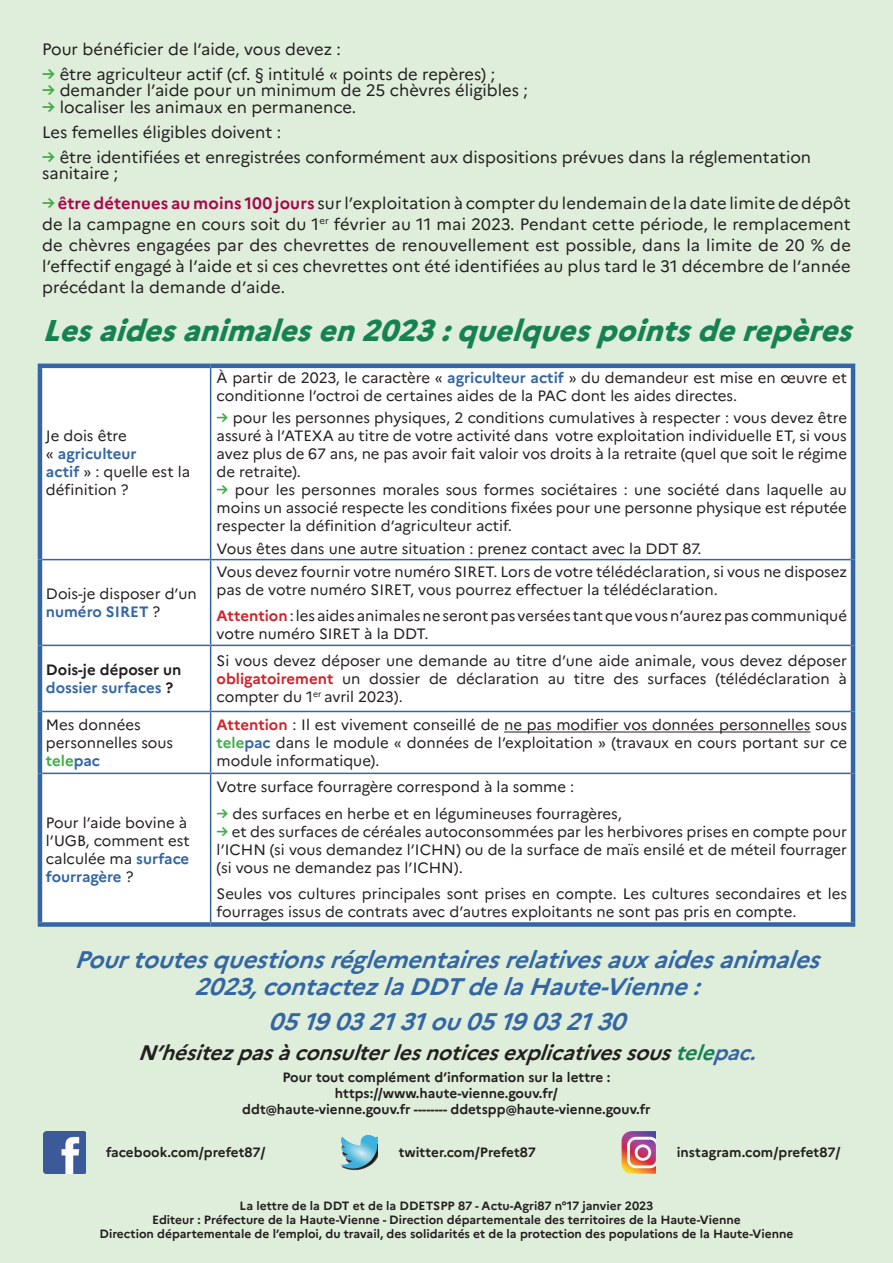
<style>
.page{position:relative;width:893px;height:1263px;background:#dfeddb}
.page>*{position:absolute;margin:0;border:0;box-sizing:border-box;transform-origin:0 0}
.contenu{font:italic 800 30px "Marianne";color:#168253}
.contenu_titre{font:italic 700 24px/27px "Marianne";color:#3366a4;text-align:center}
.contenu_titre-2{font:italic 700 21px "Marianne";color:#231f20}
.contenu-2{font:16.5px/21px "Marianne";color:#231f20}
.intérieur_tableau{font:15px/18px "Marianne";color:#231f20}
.intérieur_tableau-2{font:700 15px/18px "Marianne";color:#231f20}
.t1{font:700 13.5px "Marianne";color:#231f20}
.t2{font:700 12px "Marianne";color:#231f20}
.s1{font-weight:700;color:#40ae49}
.s2{font-weight:700;color:#a7074b}
.s3{font-weight:700;color:#3366a4}
.s4{font-weight:700;color:#d1232a}
.s5{color:#3366a4}
.s6{color:#168253}
.s7{color:#3465a4}
</style>
<div class="page">
<img style="left:44px;top:1131px;width:41px;height:43px">
<img style="left:621px;top:1131px;width:35px;height:42px">
<img style="left:340px;top:1135px;width:38px;height:36px">
<div style="left:42px;top:368px;width:809px;height:554px;background:#fff"></div>
<div style="left:211px;top:366px;width:642px;height:194px;background:#fff"></div>
<hr style="left:851px;top:368px;width:4px;height:192px;background:#3465a4">
<hr style="left:38px;top:364px;width:173px;height:4px;background:#3465a4">
<hr style="left:38px;top:368px;width:4px;height:192px;background:#3465a4">
<hr style="left:42px;top:559px;width:169px;height:1px;background:#3465a4">
<hr style="left:211px;top:559px;width:640px;height:1px;background:#3465a4">
<hr style="left:210px;top:560px;width:1px;height:85px;background:#3465a4">
<hr style="left:42px;top:645px;width:169px;height:1px;background:#3465a4">
<hr style="left:211px;top:645px;width:640px;height:1px;background:#3465a4">
<hr style="left:210px;top:646px;width:1px;height:65px;background:#3465a4">
<hr style="left:42px;top:711px;width:169px;height:1px;background:#3465a4">
<hr style="left:211px;top:711px;width:640px;height:1px;background:#3465a4">
<hr style="left:210px;top:712px;width:1px;height:61px;background:#3465a4">
<hr style="left:42px;top:773px;width:169px;height:1px;background:#3465a4">
<hr style="left:211px;top:773px;width:640px;height:1px;background:#3465a4">
<hr style="left:210px;top:774px;width:1px;height:148px;background:#3465a4">
<hr style="left:38px;top:560px;width:4px;height:85px;background:#3465a4">
<hr style="left:851px;top:560px;width:4px;height:85px;background:#3465a4">
<hr style="left:38px;top:645px;width:4px;height:66px;background:#3465a4">
<hr style="left:851px;top:645px;width:4px;height:66px;background:#3465a4">
<hr style="left:38px;top:711px;width:4px;height:62px;background:#3465a4">
<hr style="left:851px;top:711px;width:4px;height:62px;background:#3465a4">
<hr style="left:38px;top:773px;width:4px;height:149px;background:#3465a4">
<hr style="left:851px;top:773px;width:4px;height:149px;background:#3465a4">
<div style="left:38px;top:922px;width:173px;height:5px;background:#3465a4"></div>
<div style="left:211px;top:922px;width:644px;height:5px;background:#3465a4"></div>
<hr style="left:211px;top:364px;width:644px;height:4px;background:#3465a4">
<hr style="left:210px;top:368px;width:1px;height:191px;background:#3465a4">
<hr style="left:504px;top:732px;width:306px;height:1px;background:#231f20">
<p class="contenu-2" style="left:42px;top:38px;width:300px">Pour bénéficier de l’aide, vous devez :</p>
<p class="contenu-2" style="left:42px;top:63px;width:454px"><span class="s1">→</span> être agriculteur actif (cf. § intitulé « points de repères) ;</p>
<p class="contenu-2" style="left:42px;top:80px;width:487px"><span class="s1">→</span> demander l’aide pour un minimum de 25 chèvres éligibles ;</p>
<p class="contenu-2" style="left:42px;top:96px;width:316px"><span class="s1">→</span> localiser les animaux en permanence.</p>
<p class="contenu-2" style="left:42px;top:121px;width:241px">Les femelles éligibles doivent :</p>
<p class="contenu-2" style="left:42px;top:149px;width:770px;line-height:16.5px"><span class="s1">→</span> être identifiées et enregistrées conformément aux dispositions prévues dans la réglementation sanitaire ;</p>
<p class="contenu-2" style="left:42px;top:193px;width:810px;text-align:justify"><span class="s1">→</span><span class="s2">être détenues au moins 100 jours</span> sur l’exploitation à compter du lendemain de la date limite de dépôt de la campagne en cours soit du 1<sup>er</sup> février au 11 mai 2023. Pendant cette période, le remplacement de chèvres engagées par des chevrettes de renouvellement est possible, dans la limite de 20 % de l’effectif engagé à l’aide et si ces chevrettes ont été identifiées au plus tard le 31 décembre de l’année précédant la demande d’aide.</p>
<p class="contenu" style="left:42px;top:312px;width:821px">Lesaidesanimalesen2023:quelquespointsderepères</p>
<p class="intérieur_tableau" style="left:46px;top:427px;width:146px">Je dois être<br>« <span class="s3">agriculteur<br>actif</span> » : quelle est la définition ?</p>
<p class="intérieur_tableau" style="left:46px;top:585px;width:152px">Dois-je disposer d’un <span class="s3">numéro SIRET</span> ?</p>
<p class="intérieur_tableau" style="left:217px;top:369px;width:632px">À partir de 2023, le caractère « <span class="s3">agriculteur actif</span> » du demandeur est mise en œuvre et conditionne l’octroi de certaines aides de la PAC dont les aides directes.</p>
<p class="intérieur_tableau" style="left:217px;top:409px;width:632px;text-align:justify"><span class="s1">→</span> pour les personnes physiques, 2 conditions cumulatives à respecter : vous devez être assuré à l’ATEXA au titre de votre activité dans votre exploitation individuelle ET, si vous avez plus de 67 ans, ne pas avoir fait valoir vos droits à la retraite (quel que soit le régime de retraite).</p>
<p class="intérieur_tableau" style="left:217px;top:481px;width:632px;text-align:justify"><span class="s1">→</span> pour les personnes morales sous formes sociétaires : une société dans laquelle au moins un associé respecte les conditions fixées pour une personne physique est réputée respecter la définition d’agriculteur actif.</p>
<p class="intérieur_tableau" style="left:217px;top:539px;width:487px">Vous êtes dans une autre situation : prenez contact avec la DDT 87.</p>
<p class="intérieur_tableau" style="left:217px;top:562px;width:632px">Vous devez fournir votre numéro SIRET. Lors de votre télédéclaration, si vous ne disposez pas de votre numéro SIRET, vous pourrez effectuer la télédéclaration.</p>
<p class="intérieur_tableau" style="left:217px;top:607px;width:632px"><span class="s4">Attention</span>: les aides animales ne seront pas versées tant que vous n’aurez pas communiqué votre numéro SIRET à la DDT.</p>
<p class="intérieur_tableau-2" style="left:46px;top:661px;width:137px">Dois-je déposer un <span class="s5">dossier surfaces</span> ?</p>
<p class="intérieur_tableau" style="left:217px;top:652px;width:632px;text-align:justify">Si vous devez déposer une demande au titre d’une aide animale, vous devez déposer <span class="s4">obligatoirement</span> un dossier de déclaration au titre des surfaces (télédéclaration à compter du 1<sup>er</sup> avril 2023).</p>
<p class="intérieur_tableau" style="left:46px;top:716px;width:129px">Mes données personnelles sous <span class="s1">tele</span><span class="s3">pac</span></p>
<p class="intérieur_tableau" style="left:217px;top:716px;width:632px;text-align:justify"><span class="s4">Attention</span> : Il est vivement conseillé de ne pas modifier vos données personnelles sous <span class="s1">tele</span><span class="s3">pac</span> dans le module « données de l’exploitation » (travaux en cours portant sur ce module informatique).</p>
<p class="intérieur_tableau" style="left:46px;top:813px;width:145px">Pour l’aide bovine à l’UGB, comment est calculée ma <span class="s3">surface fourragère</span> ?</p>
<p class="intérieur_tableau" style="left:217px;top:778px;width:359px">Votre surface fourragère correspond à la somme :</p>
<p class="intérieur_tableau" style="left:217px;top:804px;width:407px"><span class="s1">→</span> des surfaces en herbe et en légumineuses fourragères,</p>
<p class="intérieur_tableau" style="left:217px;top:822px;width:632px;text-align:justify"><span class="s1">→</span> et des surfaces de céréales autoconsommées par les herbivores prises en compte pour l’ICHN (si vous demandez l’ICHN) ou de la surface de maïs ensilé et de méteil fourrager (si vous ne demandez pas l’ICHN).</p>
<p class="intérieur_tableau" style="left:217px;top:885px;width:632px">Seules vos cultures principales sont prises en compte. Les cultures secondaires et les fourrages issus de contrats avec d’autres exploitants ne sont pas pris en compte.</p>
<p class="contenu_titre" style="left:74px;top:945px;width:756px">Pourtoutesquestionsréglementairesrelativesauxaidesanimales<br>2023,contactezlaDDTdelaHaute-Vienne:</p>
<p class="contenu_titre" style="left:268px;top:1008px;width:368px">0519032131ou0519032130</p>
<p class="contenu_titre-2" style="left:138px;top:1039px;width:628px">N’hésitezpasàconsulterlesnoticesexplicativessous<span class="s6">tele</span><span class="s7">pac.</span></p>
<p class="t1" style="left:283px;top:1069px;width:329px">Pour tout complément d’information sur la lettre :</p>
<p class="t1" style="left:335px;top:1085px;width:225px">https://www.haute-vienne.gouv.fr/</p>
<p class="t1" style="left:242px;top:1101px;width:410px">ddt@haute-vienne.gouv.fr -------- ddetspp@haute-vienne.gouv.fr</p>
<p class="t1" style="left:106px;top:1144px;width:161px">facebook.com/prefet87/</p>
<p class="t1" style="left:399px;top:1144px;width:139px">twitter.com/Prefet87</p>
<p class="t1" style="left:677px;top:1144px;width:165px">instagram.com/prefet87/</p>
<p class="t2" style="left:240px;top:1198px;width:415px">La lettre de la DDT et de la DDETSPP 87 - Actu-Agri87 n°17 janvier 2023</p>
<p class="t2" style="left:152px;top:1212px;width:590px">Editeur : Préfecture de la Haute-Vienne - Direction départementale des territoires de la Haute-Vienne</p>
<p class="t2" style="left:99px;top:1227px;width:695px">Direction départementale de l’emploi, du travail, des solidarités et de la protection des populations de la Haute-Vienne</p>
</div>
